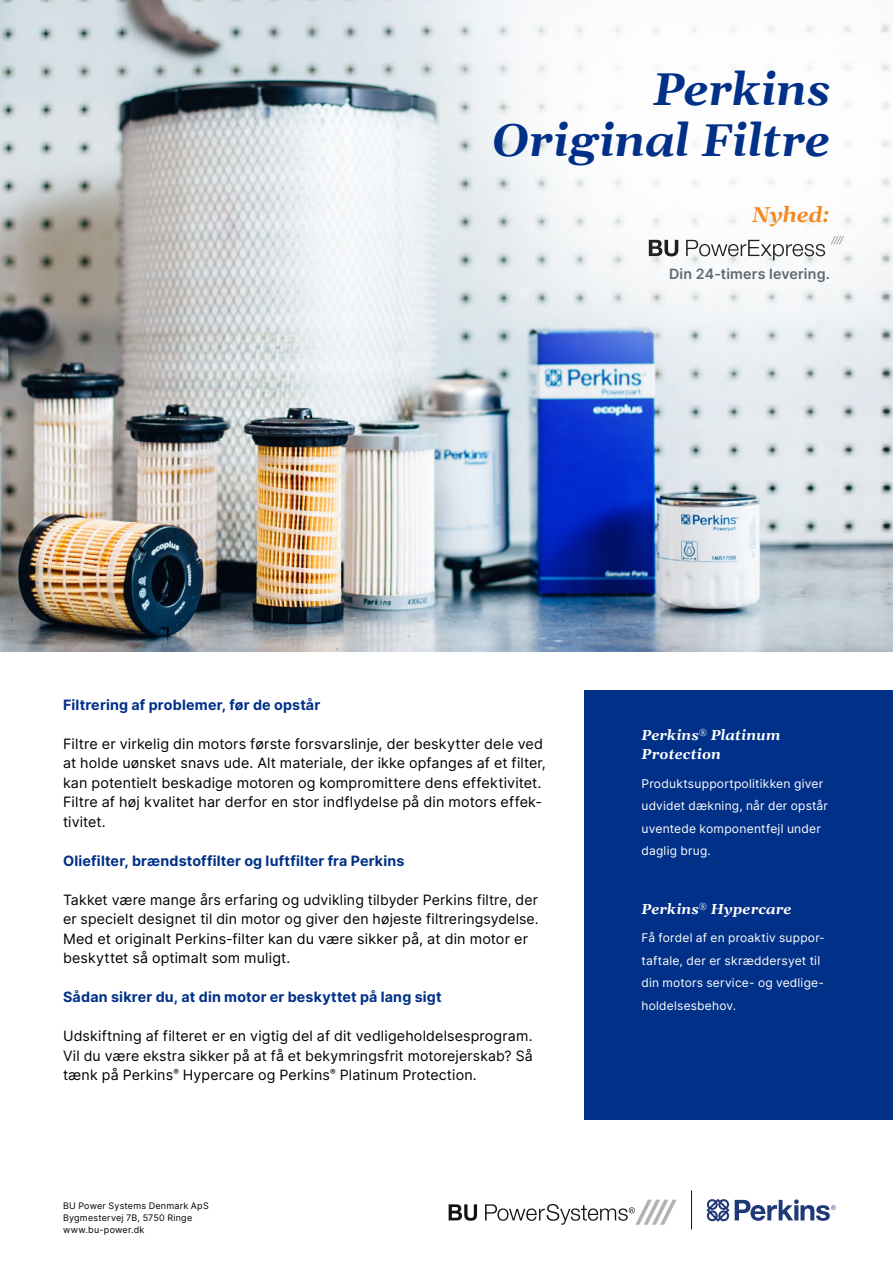
<style>
.page{position:relative;width:893px;height:1263px;background:#fff}
.page>*{position:absolute;margin:0;border:0;box-sizing:border-box;transform-origin:0 0}
.t1{font:italic 700 45px/51px "Gelasio";letter-spacing:-.01em;color:#003087;text-align:right}
.t2{font:italic 700 21px "Gelasio";letter-spacing:-.015em;color:#f38920}
.t3{font:14.25px/19.5px "Inter";letter-spacing:.01em;color:#000}
.t4{font:700 14.25px "Inter";letter-spacing:.015em;color:#003087}
.t5{font:italic 700 14.25px/19.5px "Gelasio";letter-spacing:.005em;color:#fff}
.t6{font:600 14.25px "Inter";letter-spacing:.015em;color:#5e6a71}
.t7{font:12px/22.5px "Inter";letter-spacing:.02em;color:#fff}
.t8{font:9px/12px "Inter";letter-spacing:.025em;color:#000}
</style>
<div class="page">
<img style="left:0;top:0;width:893px;height:651px">
<svg style="left:706px;top:1199px;width:130px;height:23px"></svg>
<hr style="left:691px;top:1190px;width:1px;height:39px;background:#131211">
<svg style="left:449px;top:1204px;width:28px;height:17px"></svg>
<svg style="left:485px;top:1200px;width:192px;height:25px"></svg>
<div style="left:584px;top:690px;width:309px;height:429px;background:#003087"></div>
<svg style="left:649px;top:240px;width:29px;height:16px"></svg>
<svg style="left:686px;top:236px;width:158px;height:24px"></svg>
<h1 class="t1" style="left:492px;top:67px;width:339px">Perkins<br>Original Filtre</h1>
<h2 class="t2" style="left:752px;top:206px;width:79px">Nyhed:</h2>
<p class="t6" style="left:669px;top:265px;width:162px">Din 24-timers levering.</p>
<p class="t4" style="left:63px;top:696px;width:259px">Filtrering af problemer, før de opstår</p>
<p class="t3" style="left:63px;top:734px;width:484px">Filtre er virkelig din motors første forsvarslinje, der beskytter dele ved at holde uønsket snavs ude. Alt materiale, der ikke opfanges af et filter, kan potentielt beskadige motoren og kompromittere dens effektivitet.<br>Filtre af høj kvalitet har derfor en stor indflydelse på din motors effek&shy;tivitet.</p>
<p class="t4" style="left:63px;top:852px;width:343px">Oliefilter, brændstoffilter og luftfilter fra Perkins</p>
<p class="t3" style="left:63px;top:890px;width:477px">Takket være mange års erfaring og udvikling tilbyder Perkins filtre, der er specielt designet til din motor og giver den højeste filtreringsydelse.<br>Med et originalt Perkins-filter kan du være sikker på, at din motor er beskyttet så optimalt som muligt.</p>
<p class="t4" style="left:63px;top:988px;width:380px">Sådan sikrer du, at din motor er beskyttet på lang sigt</p>
<p class="t3" style="left:63px;top:1026px;width:471px;text-align:justify">Udskiftning af filteret er en vigtig del af dit vedligeholdelsesprogram.<br>Vil du være ekstra sikker på at få et bekymringsfrit motorejerskab? Så tænk på Perkins<sup>®</sup> Hypercare og Perkins<sup>®</sup> Platinum Protection.</p>
<p class="t8" style="left:63px;top:1199px;width:147px">BU Power Systems Denmark ApS<br>Bygmestervej 7B, 5750 Ringe www.bu-power.dk</p>
<p class="t5" style="left:641px;top:726px;width:140px">Perkins<sup>®</sup> Platinum<br>Protection</p>
<p class="t7" style="left:641px;top:772px;width:188px">Produktsupportpolitikken giver udvidet dækning, når der opstår uventede komponentfejl under daglig brug.</p>
<p class="t5" style="left:641px;top:900px;width:151px">Perkins<sup>®</sup> Hypercare</p>
<p class="t7" style="left:641px;top:927px;width:185px">Få fordel af en proaktiv suppor&shy;taftale, der er skræddersyet til din motors service- og vedlige&shy;holdelsesbehov.</p>
</div>
